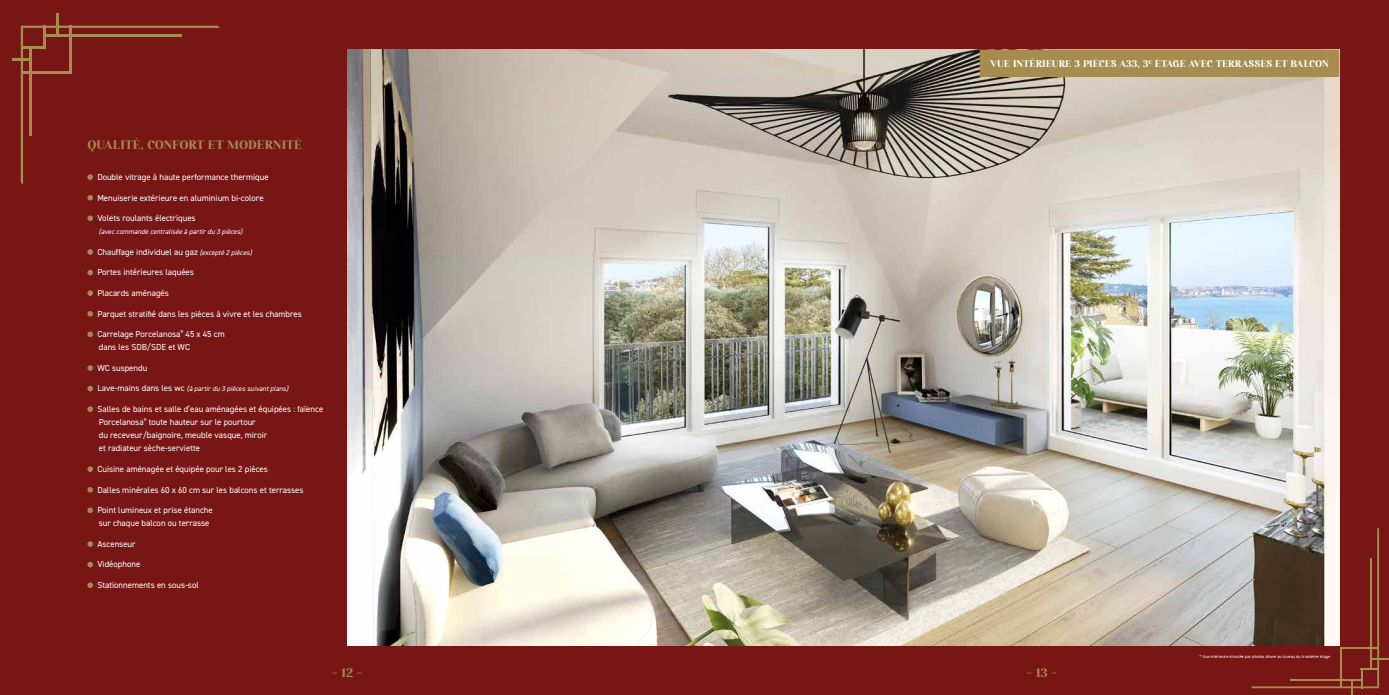
<style>
.page{position:relative;width:1389px;height:695px;background:#fff}
.page>*{position:absolute;margin:0;border:0;box-sizing:border-box;transform-origin:0 0}
.t1{font:12.25px "Rosmatika";color:#a68c4f}
.t2{font:9.62px "Rosmatika";letter-spacing:-.005em;color:#fff}
.t3{font:8.75px/13.1px "DIN2014";color:#fff}
.t4{font:italic 7px "DIN2014";color:#fff}
.t5{font:4.38px "DIN2014";color:#fff}
.s1{font-style:italic;font-size:7px}
.s2{font-style:normal;font-size:8.75px}
</style>
<div class="page">
<div style="left:0;top:0;width:1389px;height:694px;background:#781616"></div>
<img style="left:347px;top:50px;width:992px;height:595px">
<svg style="left:87px;top:195px;width:6px;height:5px"></svg>
<svg style="left:87px;top:215px;width:6px;height:6px"></svg>
<svg style="left:87px;top:249px;width:6px;height:6px"></svg>
<svg style="left:87px;top:270px;width:6px;height:5px"></svg>
<svg style="left:87px;top:290px;width:6px;height:6px"></svg>
<svg style="left:87px;top:311px;width:6px;height:5px"></svg>
<svg style="left:87px;top:331px;width:6px;height:6px"></svg>
<svg style="left:87px;top:365px;width:6px;height:6px"></svg>
<svg style="left:87px;top:386px;width:6px;height:5px"></svg>
<svg style="left:87px;top:406px;width:6px;height:6px"></svg>
<svg style="left:87px;top:466px;width:6px;height:6px"></svg>
<svg style="left:87px;top:487px;width:6px;height:5px"></svg>
<svg style="left:87px;top:507px;width:6px;height:6px"></svg>
<svg style="left:87px;top:541px;width:6px;height:5px"></svg>
<svg style="left:87px;top:561px;width:6px;height:6px"></svg>
<svg style="left:87px;top:582px;width:6px;height:6px"></svg>
<div style="left:980px;top:50px;width:359px;height:27px;background:#a68c4f"></div>
<svg style="left:1251px;top:527px;width:138px;height:167px"></svg>
<hr style="left:56px;top:13px;width:2px;height:24px;background:#a68c4f">
<svg style="left:21px;top:26px;width:199px;height:159px"></svg>
<hr style="left:30px;top:48px;width:2px;height:88px;background:#a68c4f">
<hr style="left:21px;top:46px;width:25px;height:2px;background:#a68c4f">
<hr style="left:12px;top:59px;width:20px;height:2px;background:#a68c4f">
<p class="t2" style="left:990px;top:59px;width:340px">VUE INTÉRIEURE 3 PIÈCES A33, 3<sup>E</sup> ÉTAGE AVEC TERRASSES ET BALCON</p>
<h1 class="t1" style="left:87px;top:138px;width:216px">QUALITÉ, CONFORT ET MODERNITÉ</h1>
<p class="t3" style="left:97px;top:170px;width:173px">Double vitrage à haute performance thermique</p>
<p class="t3" style="left:97px;top:191px;width:168px">Menuiserie extérieure en aluminium bi-colore</p>
<p class="t3" style="left:97px;top:211px;width:100px">Volets roulants électriques</p>
<p class="t4" style="left:99px;top:227px;width:147px">(aveccommande centralisée à partirdu 3 pièces)</p>
<p class="t3" style="left:97px;top:245px;width:158px">Chauffage individuel au gaz <span class="s1">(excepté 2 pièces)</span></p>
<p class="t3" style="left:97px;top:265px;width:98px">Portes intérieures laquées</p>
<p class="t3" style="left:97px;top:286px;width:73px">Placards aménagés</p>
<p class="t3" style="left:97px;top:307px;width:206px">Parquet stratifié dans les pièces à vivre et les chambres</p>
<p class="t3" style="left:97px;top:327px;width:129px">Carrelage Porcelanosa<sup>®</sup> 45 x 45 cm dans les SDB/SDE et WC</p>
<p class="t3" style="left:97px;top:361px;width:51px">WC suspendu</p>
<p class="t4" style="left:97px;top:384px;width:194px"><span class="s2">La v e - m a i n s d a n s l e s w c</span> (à partirdu 3 piècessuivantplans)</p>
<p class="t3" style="left:97px;top:402px;width:227px">Salles de bains et salle d’eau aménagées et équipées : faïence Porcelanosa<sup>®</sup> toute hauteur sur le pourtour<br>du receveur/baignoire, meuble vasque, miroir<br>et radiateur sèche-serviette</p>
<p class="t3" style="left:97px;top:462px;width:172px">Cuisine aménagée et équipée pour les 2 pièces</p>
<p class="t3" style="left:97px;top:482px;width:208px">Dalles minérales 60 x 60 cm sur les balcons et terrasses</p>
<p class="t3" style="left:97px;top:503px;width:117px">Point lumineux et prise étanche sur chaque balcon ou terrasse</p>
<p class="t3" style="left:97px;top:537px;width:40px">Ascenseur</p>
<p class="t3" style="left:97px;top:557px;width:44px">Vidéophone</p>
<p class="t3" style="left:97px;top:578px;width:103px">Stationnements en sous-sol</p>
<h1 class="t1" style="left:332px;top:666px;width:32px">- 12 -</h1>
<h1 class="t1" style="left:1027px;top:666px;width:32px">- 13 -</h1>
<p class="t5" style="left:1199px;top:653px;width:132px">* Vue intérieure simulée par photos drone au niveau du troisième étage</p>
</div>
